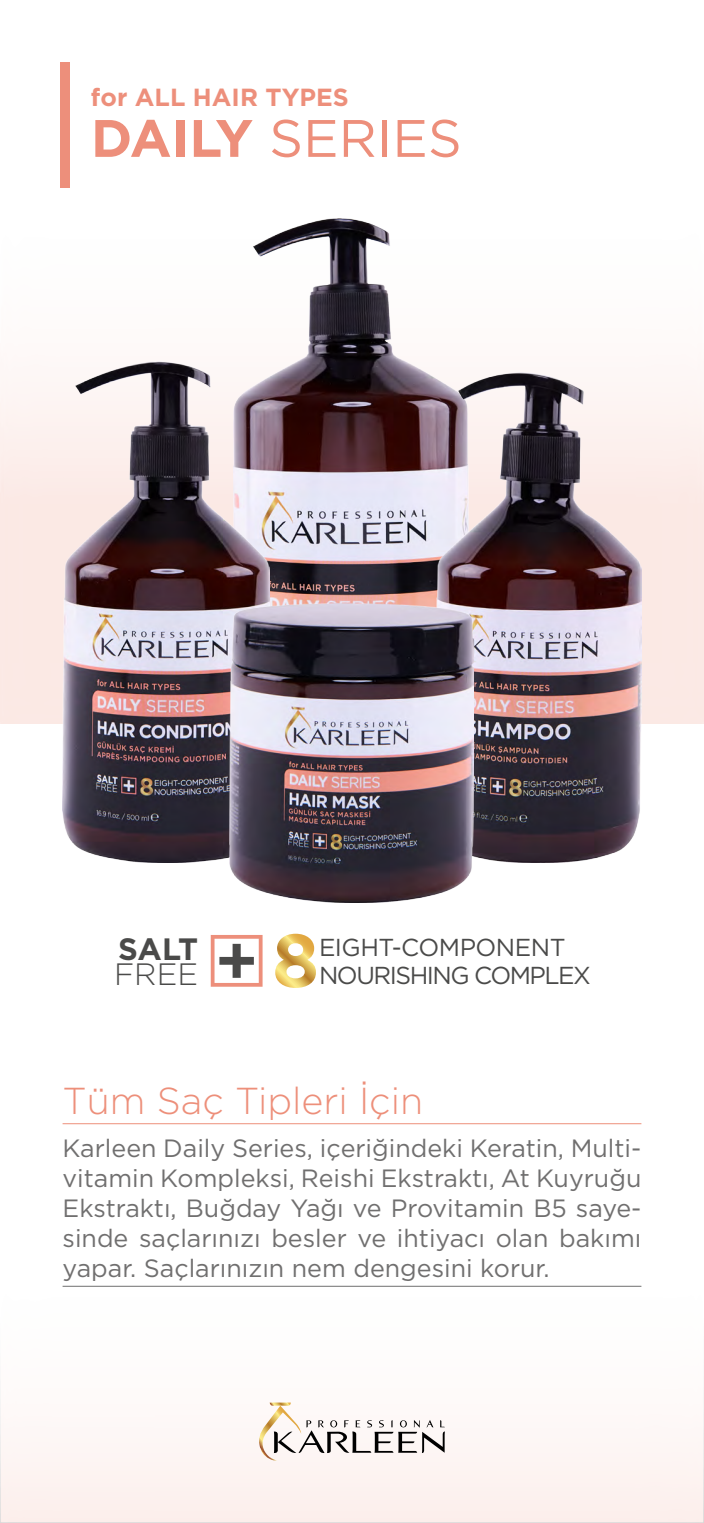
<style>
.page{position:relative;width:704px;height:1523px;background:#fff}
.page>*{position:absolute;margin:0;border:0;box-sizing:border-box;transform-origin:0 0}
.t1{font:52.56px "Gotham";color:#ed8f7b}
.t2{font:300 37.5px "Gotham";color:#ed8f7a}
.t3{font:700 30.88px "Gotham";color:#4a4a49}
.t4{font:300 30.88px "Gotham";color:#4a4a49}
.t5{font:25px/30px "Gotham";color:#706f6f;text-align:justify}
.t6{font:700 24.75px "Gotham";color:#ed8f7b}
.t7{font:24.56px/27.6px "Gotham";letter-spacing:-.06em;color:#4a4a49}
.s1{font-weight:700}
</style>
<div class="page">
<div style="left:0;top:1248px;width:703px;height:274px;background:linear-gradient(to right,#fef9f8,#fef9f8)"></div>
<div style="left:0;top:188px;width:703px;height:536px;background:linear-gradient(to bottom,#fff,#fae3dd)"></div>
<hr style="left:62px;top:1123px;width:579px;height:1px;background:#ed8f7a">
<hr style="left:62px;top:1286px;width:579px;height:1px;background:#706f6f">
<svg style="left:259px;top:1402px;width:185px;height:58px"></svg>
<div style="left:60px;top:62px;width:9px;height:126px;background:#ed8f7b"></div>
<img style="left:233px;top:219px;width:236px;height:385px">
<img style="left:63px;top:361px;width:206px;height:502px">
<img style="left:434px;top:373px;width:207px;height:490px">
<img style="left:230px;top:604px;width:243px;height:298px">
<svg style="left:210px;top:935px;width:52px;height:51px"></svg>
<svg style="left:275px;top:933px;width:41px;height:55px"></svg>
<p class="t6" style="left:91px;top:83px;width:259px">for ALL HAIR TYPES</p>
<h1 class="t1" style="left:91px;top:109px;width:372px"><span class="s1">DAILY</span> SERIES</h1>
<p class="t3" style="left:118px;top:931px;width:81px">SALT</p>
<p class="t4" style="left:114px;top:957px;width:85px">FREE</p>
<p class="t7" style="left:319px;top:933px;width:273px">EIGHT-COMPONENT<br>NOURISHING COMPLEX</p>
<h2 class="t2" style="left:62px;top:1080px;width:362px">Tüm Saç Tipleri İçin</h2>
<p class="t5" style="left:62px;top:1132px;width:580px">Karleen Daily Series, içeriğindeki Keratin, Multi&shy;vitamin Kompleksi, Reishi Ekstraktı, At Kuyruğu Ekstraktı, Buğday Yağı ve Provitamin B5 saye&shy;sinde saçlarınızı besler ve ihtiyacı olan bakımı yapar. Saçlarınızın nem dengesini korur.</p>
</div>
